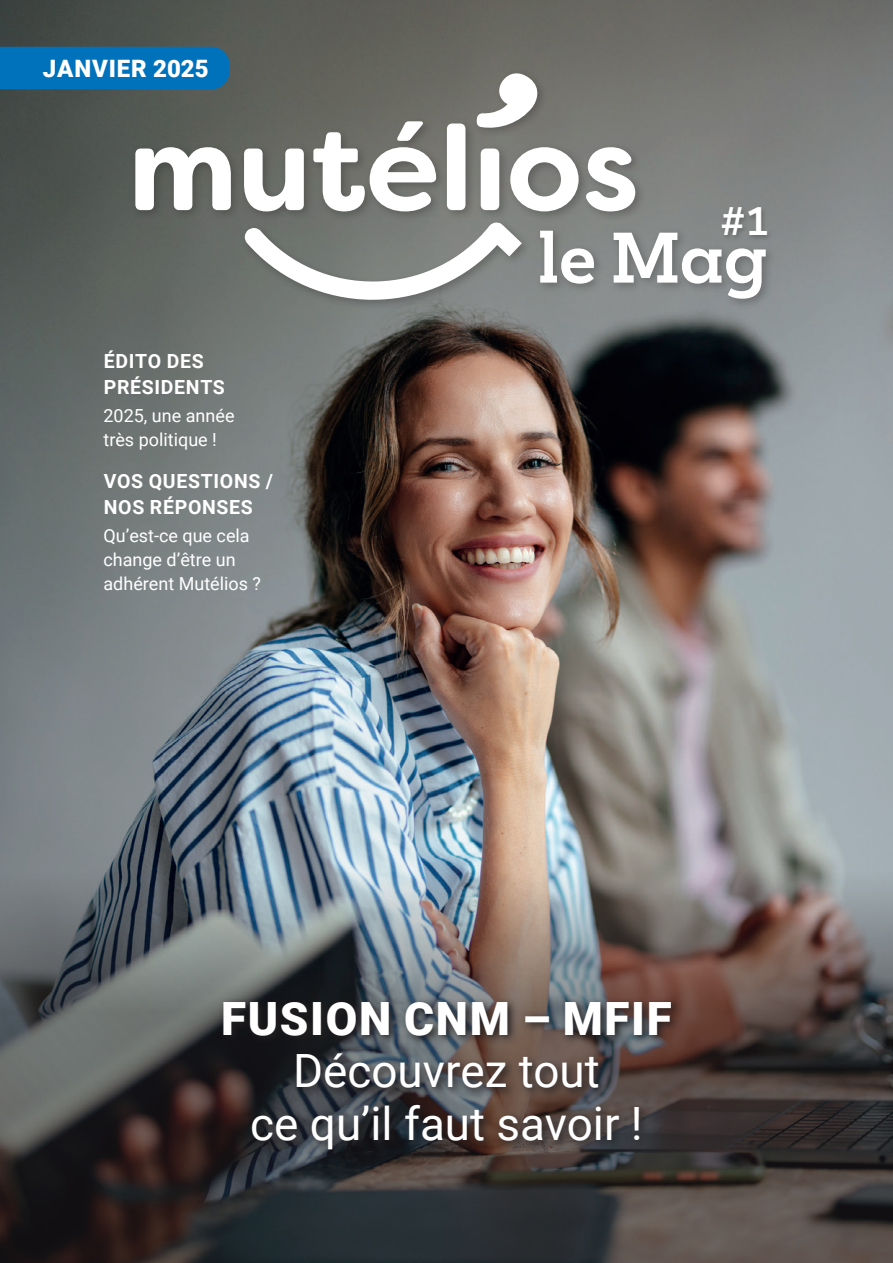
<style>
.page{position:relative;width:893px;height:1263px;background:#fff}
.page>*{position:absolute;margin:0;border:0;box-sizing:border-box;transform-origin:0 0}
.t1{font:700 65.7px "Mokoko";color:#fff}
.t2{font:45.9px/52.8px "Roboto";color:#fff;text-align:center}
.t3{font:900 45.9px "Roboto";letter-spacing:.035em;color:#fff}
.t4{font:700 37.2px "Mokoko";color:#fff}
.t5{font:900 24px "Roboto";letter-spacing:.035em;color:#fff}
.t6{font:700 19.5px/25.5px "Roboto";letter-spacing:.035em;color:#fff}
.t7{font:18px/24px "Roboto";color:#fff}
</style>
<div class="page">
<img style="left:0;top:0;width:893px;height:853px">
<div style="left:130px;top:69px;width:516px;height:242px;background:#231f20;opacity:.3"></div>
<svg style="left:135px;top:147px;width:96px;height:63px"></svg>
<svg style="left:244px;top:149px;width:60px;height:62px"></svg>
<svg style="left:313px;top:121px;width:123px;height:90px"></svg>
<div style="left:447px;top:123px;width:18px;height:87px;background:#fff;border-radius:6px"></div>
<div style="left:481px;top:149px;width:18px;height:61px;background:#fff;border-radius:6px"></div>
<svg style="left:510px;top:147px;width:69px;height:64px"></svg>
<svg style="left:585px;top:147px;width:50px;height:64px"></svg>
<svg style="left:245px;top:222px;width:277px;height:78px"></svg>
<svg style="left:476px;top:70px;width:66px;height:60px"></svg>
<div style="left:536px;top:226px;width:241px;height:84px;background:#231f20;opacity:.3"></div>
<div style="left:719px;top:205px;width:54px;height:36px;background:#231f20;opacity:.3"></div>
<img style="left:0;top:853px;width:893px;height:410px">
<svg style="left:218px;top:996px;width:464px;height:164px;background:#413c3d"></svg>
<div style="left:0;top:47px;width:230px;height:42px;background:#0072bc"></div>
<h3 class="t5" style="left:43px;top:51px;width:167px">JANVIER 2025</h3>
<p class="t6" style="left:104px;top:348px;width:123px">ÉDITO DES<br>PRÉSIDENTS</p>
<p class="t7" style="left:103px;top:403px;width:133px">2025, une année très politique !</p>
<p class="t6" style="left:104px;top:468px;width:171px">VOS QUESTIONS /<br>NOS RÉPONSES</p>
<p class="t7" style="left:103px;top:523px;width:159px">Qu’est-ce que cela change d’être un adhérent Mutélios ?</p>
<h3 class="t4" style="left:721px;top:196px;width:50px">#1</h3>
<h1 class="t1" style="left:538px;top:214px;width:230px">le Mag</h1>
<h2 class="t3" style="left:221px;top:986px;width:452px">FUSION CNM – MFIF</h2>
<h2 class="t2" style="left:250px;top:1043px;width:394px">Découvrez tout<br>ce qu’il faut savoir !</h2>
</div>
